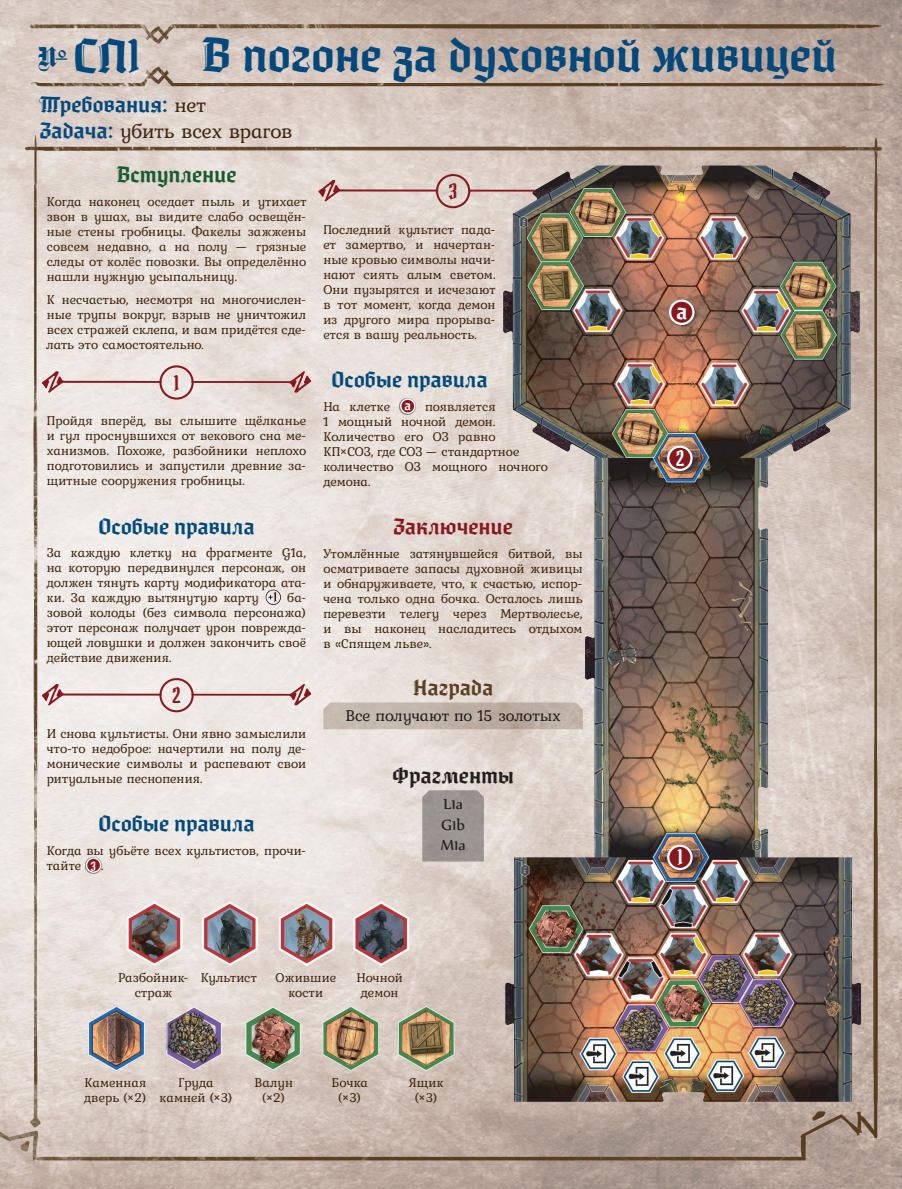
<style>
.page{position:relative;width:902px;height:1189px;background:#fff}
.page>*{position:absolute;margin:0;border:0;box-sizing:border-box;transform-origin:0 0}
.t1{font:45px "Moyenage";letter-spacing:.015em;color:#02487b}
.t2{font:21px "Moyenage";letter-spacing:.015em;color:#00497a}
.t3{font:21px "Kurale";letter-spacing:-.01em;color:#3e2611}
.t4{font:21px "Moyenage";letter-spacing:.015em;color:#02487b}
.t5{font:21px "Moyenage";letter-spacing:.025em;color:#175b2e}
.t6{font:21px "Moyenage";letter-spacing:.025em;color:#86191f}
.t7{font:21px "Moyenage";letter-spacing:.025em;color:#231f20}
.t8{font:21px "Moyenage";letter-spacing:.02em;color:#5a4023}
.t9{font:21px "Pirata One";color:#86191f}
.t10{font:21px "Pirata One";color:#fff}
.t11{font:21px "Moyenage";color:#fff}
.t12{font:18px "Nyala";letter-spacing:-.005em;color:#231f20}
.t13{font:16.5px "Kurale";letter-spacing:-.005em;color:#231f20}
.t14{font:13.5px/15px "Kurale";color:#3f250f;text-align:justify}
.t15{font:12.6px "Pirata One";color:#fff}
.t16{font:12.6px "Moyenage";color:#fff}
.s1{font-family:"Kurale";color:#3e2611}
.s2{font-family:"Moyenage";color:#02487b}
.s3{font-family:"Deutsch Gothic";font-size:21px}
.s4{font-family:"Pirata One"}
.s5{font-family:"Kurale";font-size:13.5px;color:#3f250f}
</style>
<div class="page">
<img style="left:0;top:0;width:901px;height:1188px">
<svg style="left:42px;top:365px;width:269px;height:34px;background:#dfceca"></svg>
<svg style="left:265px;top:589px;width:16px;height:16px"></svg>
<svg style="left:42px;top:678px;width:269px;height:34px;background:#e5d6d3"></svg>
<div style="left:85px;top:856px;width:17px;height:17px;background:#231f20;opacity:.5"></div>
<div style="left:86px;top:857px;width:15px;height:15px;border:1px solid #fff;border-radius:50%"></div>
<svg style="left:318px;top:174px;width:165px;height:34px;background:#d8c4be"></svg>
<div style="left:399px;top:397px;width:17px;height:18px;background:#231f20;opacity:.5"></div>
<svg style="left:401px;top:399px;width:14px;height:14px"></svg>
<div style="left:400px;top:398px;width:15px;height:16px;border:1px solid #fff;border-radius:50%"></div>
<svg style="left:323px;top:702px;width:160px;height:27px;background:#c3b7ac"></svg>
<div style="left:422px;top:790px;width:61px;height:70px;background:#9b948f"></div>
<img style="left:483px;top:138px;width:394px;height:998px">
<img style="left:51px;top:860px;width:436px;height:240px">
<div style="left:669px;top:299px;width:28px;height:28px;background:#231f20;opacity:.5"></div>
<div style="left:670px;top:300px;width:23px;height:24px;background:#86191f;border-radius:50%"></div>
<div style="left:669px;top:299px;width:25px;height:26px;border:2px solid #fff;border-radius:50%"></div>
<div style="left:667px;top:844px;width:28px;height:28px;background:#231f20;opacity:.5"></div>
<div style="left:668px;top:845px;width:23px;height:24px;background:#86191f;border-radius:50%"></div>
<div style="left:667px;top:844px;width:25px;height:26px;border:2px solid #fff;border-radius:50%"></div>
<div style="left:667px;top:445px;width:28px;height:28px;background:#231f20;opacity:.5"></div>
<div style="left:668px;top:446px;width:23px;height:24px;background:#86191f;border-radius:50%"></div>
<div style="left:667px;top:445px;width:25px;height:26px;border:2px solid #fff;border-radius:50%"></div>
<p class="t1" style="left:202px;top:30px;width:635px">В погоне за духовной живицей</p>
<p class="t4" style="left:40px;top:93px;width:167px">Требования: <span class="s1">нет</span></p>
<p class="t3" style="left:40px;top:114px;width:254px"><span class="s2">Задача:</span> убить всех врагов</p>
<p class="t1" style="left:39px;top:30px;width:102px"><span class="s3">№</span> СП<span class="s4">1</span></p>
<p class="t5" style="left:117px;top:163px;width:121px">Вступление</p>
<p class="t14" style="left:47px;top:193px;width:261px">Когда наконец оседает пыль и утихает звон в ушах, вы видите слабо освещён&shy;ные стены гробницы. Факелы зажжены совсем недавно, а на полу — грязные следы от колёс повозки. Вы определённо нашли нужную усыпальницу.</p>
<p class="t14" style="left:47px;top:292px;width:261px">К несчастью, несмотря на многочислен&shy;ные трупы вокруг, взрыв не уничтожил всех стражей склепа, и вам придётся сде&shy;лать это самостоятельно.</p>
<p class="t9" style="left:174px;top:369px;width:7px">1</p>
<p class="t14" style="left:47px;top:412px;width:261px">Пройдя вперёд, вы слышите щёлканье и гул проснувшихся от векового сна ме&shy;ханизмов. Похоже, разбойники неплохо подготовились и запустили древние за&shy;щитные сооружения гробницы.</p>
<p class="t2" style="left:99px;top:514px;width:157px">Особые правила</p>
<p class="t14" style="left:47px;top:544px;width:261px">За каждую клетку на фрагменте G1a, на которую передвинулся персонаж, он должен тянуть карту модификатора ата&shy;ки. За каждую вытянутую карту</p>
<p class="t14" style="left:47px;top:589px;width:261px;text-indent:240px">ба&shy;зовой колоды (без символа персонажа) этот персонаж получает урон поврежда&shy;ющей ловушки и должен закончить своё действие движения.</p>
<p class="t9" style="left:173px;top:682px;width:10px">2</p>
<p class="t14" style="left:47px;top:725px;width:261px">И снова культисты. Они явно замыслили что-то недоброе: начертили на полу де&shy;монические символы и распевают свои ритуальные песнопения.</p>
<p class="t2" style="left:99px;top:812px;width:157px">Особые правила</p>
<p class="t14" style="left:47px;top:842px;width:261px">Когда вы убьёте всех культистов, прочи&shy;тайте</p>
<p class="t15" style="left:91px;top:858px;width:15px">3 <span class="s5">.</span></p>
<p class="t9" style="left:449px;top:178px;width:10px">3</p>
<p class="t14" style="left:323px;top:221px;width:174px">Последний культист пада&shy;ет замертво, и начертан&shy;ные кровью символы начи&shy;нают сиять алым светом.<br>Они пузырятся и исчезают в тот момент, когда демон из другого мира прорыва&shy;ется в вашу реальность.</p>
<p class="t2" style="left:331px;top:368px;width:157px">Особые правила</p>
<p class="t14" style="left:323px;top:398px;width:68px">На клетке</p>
<p class="t16" style="left:404px;top:398px;width:8px">a</p>
<p class="t14" style="left:323px;top:398px;width:226px;text-align:left;text-indent:102px">появляется<br>1 мощный ночной демон.<br>Количество его ОЗ равно<br>КП×СОЗ, где СОЗ — стандартное количество ОЗ мощного ночного демона.</p>
<p class="t6" style="left:393px;top:515px;width:121px">Заключение</p>
<p class="t14" style="left:323px;top:545px;width:261px">Утомлённые затянувшейся битвой, вы осматриваете запасы духовной живицы и обнаруживаете, что, к счастью, испор&shy;чена только одна бочка. Осталось лишь перевезти телегу через Мертволесье, и вы наконец насладитесь отдыхом в «Спящем льве».</p>
<p class="t8" style="left:413px;top:675px;width:81px">Награда</p>
<p class="t13" style="left:345px;top:702px;width:217px">Все получают по 15 золотых</p>
<p class="t7" style="left:392px;top:763px;width:123px">Фрагменты</p>
<p class="t12" style="left:443px;top:792px;width:21px">L1a</p>
<p class="t12" style="left:441px;top:813px;width:25px">G1b</p>
<p class="t12" style="left:440px;top:834px;width:26px">M1a</p>
<p class="t14" style="left:118px;top:969px;width:72px;text-align:center">Разбойник&shy;страж</p>
<p class="t14" style="left:201px;top:969px;width:57px">Культист</p>
<p class="t14" style="left:275px;top:969px;width:62px;text-align:center">Ожившие кости</p>
<p class="t14" style="left:356px;top:969px;width:48px;text-align:center">Ночной демон</p>
<p class="t14" style="left:84px;top:1074px;width:64px">Каменная дверь (×2)</p>
<p class="t14" style="left:159px;top:1074px;width:75px;text-align:center">Груда камней (×3)</p>
<p class="t14" style="left:254px;top:1074px;width:40px;text-align:center">Валун (×2)</p>
<p class="t14" style="left:331px;top:1074px;width:38px;text-align:center">Бочка (×3)</p>
<p class="t14" style="left:409px;top:1074px;width:36px;text-align:center">Ящик (×3)</p>
<p class="t11" style="left:676px;top:299px;width:12px">a</p>
<p class="t10" style="left:676px;top:445px;width:10px">2</p>
<p class="t10" style="left:677px;top:844px;width:7px">1</p>
</div>
